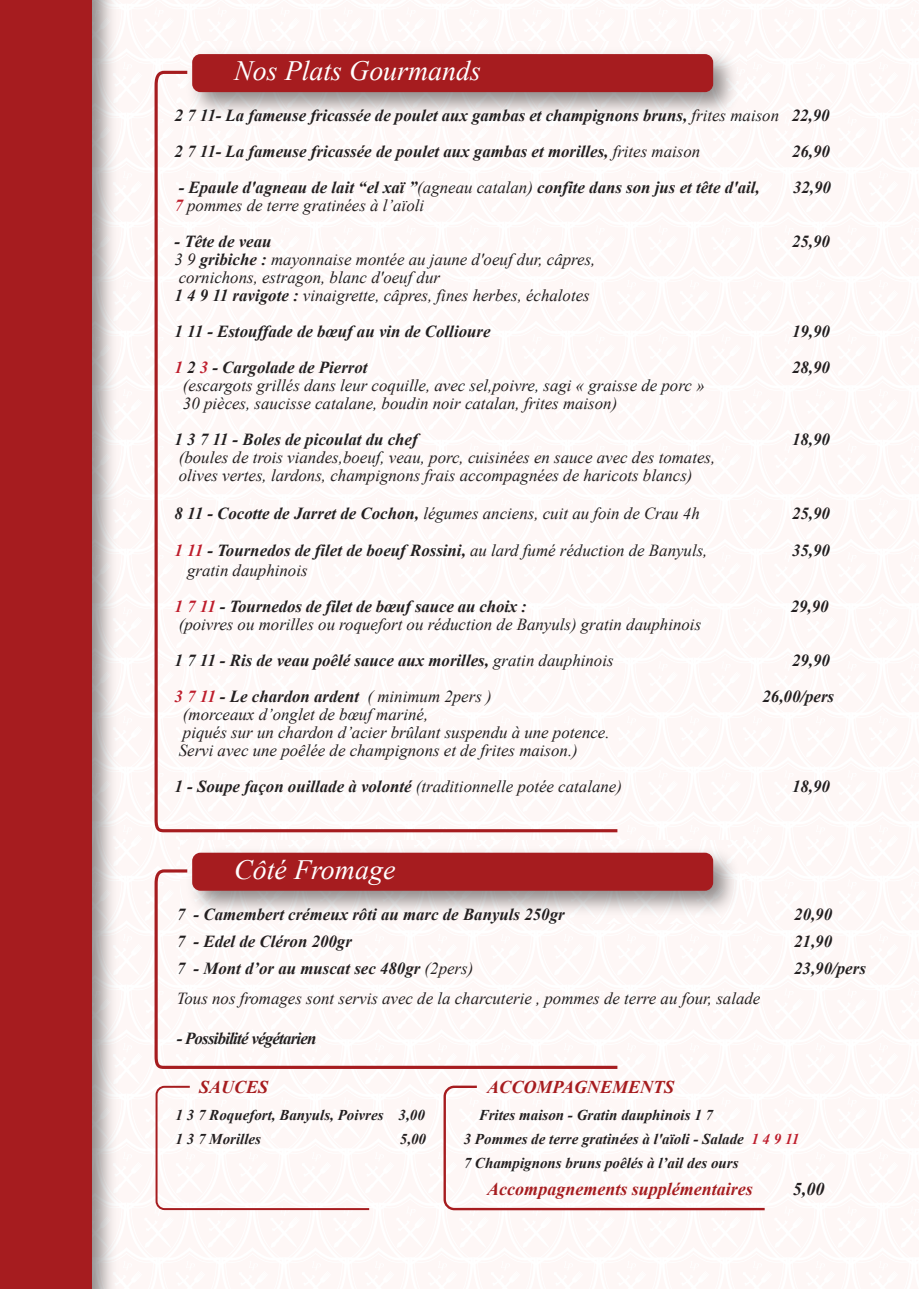
<style>
.page{position:relative;width:919px;height:1289px;background:#fff}
.page>*{position:absolute;margin:0;border:0;box-sizing:border-box;transform-origin:0 0}
.t1{font:italic 27.9px "Times New Roman";color:#fff}
.t2{font:italic 700 18px "Times New Roman";color:#a61c1f}
.t3{font:italic 700 18px "Times New Roman";color:#231f20}
.t4{font:italic 16.8px/18px "Times New Roman";color:#231f20}
.t5{font:italic 700 16.8px/36px "Times New Roman";color:#231f20}
.t6{font:italic 700 16.8px "Times New Roman";letter-spacing:-.045em;color:#231f20}
.t7{font:italic 700 15px/24.3px "Times New Roman";color:#231f20}
.s1{font-weight:400}
.s2{font-weight:700;color:#be1d2c}
.s3{font-weight:700}
.s4{color:#be1d2c}
</style>
<div class="page">
<svg style="left:155px;top:1085px;width:215px;height:125px"></svg>
<svg style="left:443px;top:1085px;width:322px;height:126px"></svg>
<svg style="left:154px;top:70px;width:464px;height:763px"></svg>
<img style="left:180px;top:49px;width:559px;height:77px">
<div style="left:192px;top:54px;width:521px;height:38px;background:#a61c1f;border-radius:8px"></div>
<svg style="left:154px;top:869px;width:464px;height:200px"></svg>
<img style="left:180px;top:848px;width:558px;height:76px">
<div style="left:192px;top:852px;width:521px;height:38px;background:#a61c1f;border-radius:8px"></div>
<img style="left:91px;top:0;width:26px;height:1288px">
<div style="left:0;top:0;width:91px;height:1288px;background:#a61c1f"></div>
<h1 class="t1" style="left:234px;top:52px;width:248px">Nos Plats Gourmands</h1>
<p class="t5" style="left:174px;top:97px;width:656px">2 7 11- La fameuse fricassée de poulet aux gambas et champignons bruns, <span class="s1">frites maison</span> 22,90<br>2 7 11- La fameuse fricassée de poulet aux gambas et morilles, <span class="s1">frites maison</span></p>
<p class="t5" style="left:792px;top:133px;width:39px">26,90</p>
<p class="t5" style="left:179px;top:169px;width:582px">- Epaule d'agneau de lait “el xaï ”<span class="s1">(agneau catalan)</span> confite dans son jus et tête d'ail,</p>
<p class="t5" style="left:793px;top:169px;width:39px">32,90</p>
<p class="t4" style="left:174px;top:196px;width:251px"><span class="s2">7</span> pommes de terre gratinées à l’aïoli</p>
<p class="t5" style="left:174px;top:223px;width:98px">- Tête de veau</p>
<p class="t5" style="left:792px;top:223px;width:39px">25,90</p>
<p class="t4" style="left:174px;top:250px;width:422px">3 9 <span class="s3">gribiche :</span> mayonnaise montée au jaune d'oeuf dur, câpres, cornichons, estragon, blanc d'oeuf dur<br><span class="s3">1 4 9 11 ravigote :</span> vinaigrette, câpres, fines herbes, échalotes</p>
<p class="t5" style="left:174px;top:313px;width:317px">1 11 - Estouffade de bœuf au vin de Collioure</p>
<p class="t5" style="left:792px;top:313px;width:39px">19,90</p>
<p class="t5" style="left:174px;top:349px;width:194px"><span class="s4">1</span> 2 <span class="s4">3</span> - Cargolade de Pierrot</p>
<p class="t5" style="left:792px;top:349px;width:39px">28,90</p>
<p class="t4" style="left:183px;top:376px;width:523px">(escargots grillés dans leur coquille, avec sel,poivre, sagi « graisse de porc »<br>30 pièces, saucisse catalane, boudin noir catalan, frites maison)</p>
<p class="t5" style="left:174px;top:421px;width:245px">1 3 7 11 - Boles de picoulat du chef</p>
<p class="t5" style="left:792px;top:421px;width:39px">18,90</p>
<p class="t4" style="left:179px;top:448px;width:538px">(boules de trois viandes,boeuf, veau, porc, cuisinées en sauce avec des tomates, olives vertes, lardons, champignons frais accompagnées de haricots blancs)</p>
<p class="t4" style="left:174px;top:503px;width:526px"><span class="s3">8 11 - Cocotte de Jarret de Cochon,</span> légumes anciens, cuit au foin de Crau 4h</p>
<p class="t5" style="left:792px;top:494px;width:39px">25,90</p>
<p class="t5" style="left:174px;top:532px;width:534px"><span class="s4">1 11</span> - Tournedos de filet de boeuf Rossini, <span class="s1">au lard fumé réduction de Banyuls,</span></p>
<p class="t5" style="left:792px;top:532px;width:39px">35,90</p>
<p class="t5" style="left:174px;top:551px;width:354px;text-indent:13px"><span class="s1">gratin dauphinois<br></span><span class="s4">1 7 11</span> - Tournedos de filet de bœuf sauce au choix :</p>
<p class="t5" style="left:790px;top:587px;width:39px">29,90</p>
<p class="t4" style="left:174px;top:605px;width:528px;line-height:36px">(poivres ou morilles ou roquefort ou réduction de Banyuls) gratin dauphinois<br><span class="s3">1 7 11 - Ris de veau poêlé sauce aux morilles,</span> gratin dauphinois</p>
<p class="t5" style="left:792px;top:641px;width:39px">29,90</p>
<p class="t5" style="left:174px;top:677px;width:319px"><span class="s4">3 7 11</span> - Le chardon ardent <span class="s1">( minimum 2pers )</span></p>
<p class="t5" style="left:762px;top:677px;width:73px">26,00/pers</p>
<p class="t4" style="left:179px;top:704px;width:432px">(morceaux d’onglet de bœuf mariné,<br>piqués sur un chardon d’acier brûlant suspendu à une potence.<br>Servi avec une poêlée de champignons et de frites maison.)</p>
<p class="t4" style="left:174px;top:776px;width:449px"><span class="s3">1 - Soupe façon ouillade à volonté</span> (traditionnelle potée catalane)</p>
<p class="t5" style="left:792px;top:767px;width:39px">18,90</p>
<h1 class="t1" style="left:234px;top:850px;width:163px">Côté Fromage</h1>
<p class="t5" style="left:177px;top:895px;width:389px">7 - Camembert crémeux rôti au marc de Banyuls 250gr</p>
<p class="t5" style="left:794px;top:895px;width:39px">20,90</p>
<p class="t5" style="left:177px;top:922px;width:177px">7 - Edel de Cléron 200gr</p>
<p class="t5" style="left:794px;top:922px;width:39px">21,90</p>
<p class="t5" style="left:177px;top:949px;width:298px">7 - Mont d’or au muscat sec 480gr <span class="s1">(2pers)</span></p>
<p class="t5" style="left:794px;top:949px;width:73px">23,90/pers</p>
<p class="t4" style="left:177px;top:988px;width:585px">Tous nos fromages sont servis avec de la charcuterie , pommes de terre au four, salade</p>
<p class="t6" style="left:177px;top:1026px;width:141px">- Possibilité végétarien</p>
<p class="t2" style="left:199px;top:1074px;width:71px">SAUCES</p>
<p class="t2" style="left:487px;top:1074px;width:188px">ACCOMPAGNEMENTS</p>
<p class="t7" style="left:175px;top:1101px;width:251px">1 3 7 Roquefort, Banyuls, Poivres 3,00<br>1 3 7 Morilles</p>
<p class="t7" style="left:400px;top:1126px;width:28px">5,00</p>
<p class="t7" style="left:463px;top:1101px;width:337px;text-indent:15px">Frites maison - Gratin dauphinois 1 7<br>3 Pommes de terre gratinées à l'aïoli - Salade <span class="s4">1 4 9 11<br></span>7 Champignons bruns poêlés à l’ail des ours</p>
<p class="t2" style="left:487px;top:1176px;width:267px">Accompagnements supplémentaires</p>
<p class="t3" style="left:792px;top:1176px;width:33px">5,00</p>
</div>
